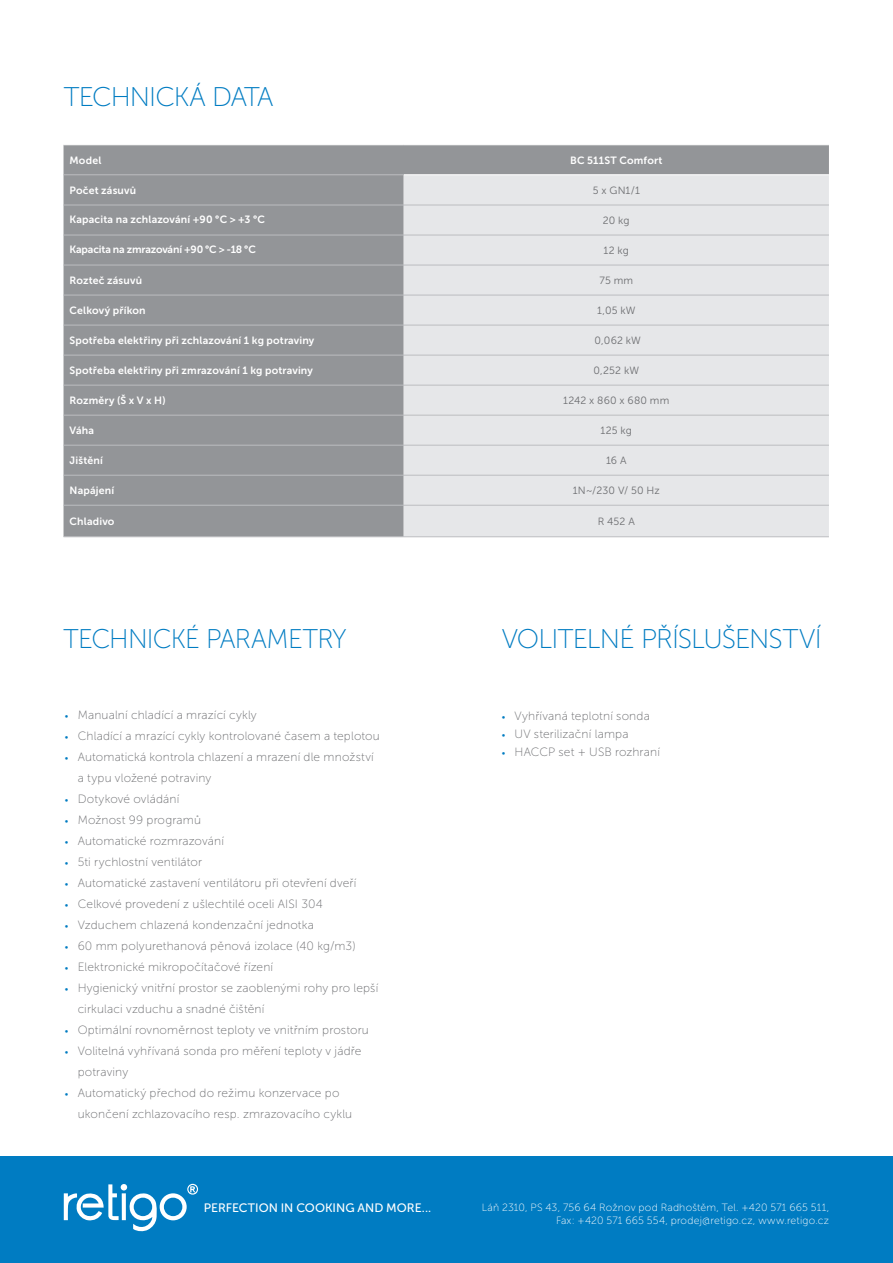
<style>
.page{position:relative;width:893px;height:1263px;background:#fff}
.page>*{position:absolute;margin:0;border:0;box-sizing:border-box;transform-origin:0 0}
.M_hlavni_nadpis{font:27px "Museo Sans 100";letter-spacing:-.035em;color:#007cc2}
.P1{font:27px "Museo Sans 100";letter-spacing:-.03em;color:#007cc2}
.t1{font:12.15px "Museo Sans 500";color:#fff}
.t2{font:12px/21px "Museo Sans 100";letter-spacing:.015em;color:#6c6d70}
.TABULKA_NADPISY{font:10.5px "Museo Sans 700";letter-spacing:.015em;color:#fff}
.t3{font:10.5px/13.5px "Museo Sans 100";letter-spacing:.015em;color:#fff;text-align:right}
.TABULKA_NADPISY-2{font:10.5px "Museo Sans 300";letter-spacing:.01em;color:#6c6d70}
.TABULKA_NADPISY-3{font:10.5px "Museo Sans 700";letter-spacing:-.015em;color:#fff}
.Odrazky{font:10.5px "Museo Sans 700";letter-spacing:.02em;color:#fff}
.s1{font-family:"Museo Sans 300";font-size:9px;color:#007cc2}
</style>
<div class="page">
<div style="left:0;top:1157px;width:893px;height:106px;background:#007cc2"></div>
<svg style="left:64px;top:1184px;width:134px;height:48px"></svg>
<div style="left:64px;top:145px;width:765px;height:391px;background:#939598"></div>
<div style="left:404px;top:176px;width:425px;height:360px;background:#e6e7e9"></div>
<hr style="left:404px;top:205px;width:425px;height:1px;background:#bcbdc0">
<hr style="left:404px;top:235px;width:425px;height:1px;background:#bcbdc0">
<hr style="left:404px;top:265px;width:425px;height:1px;background:#bcbdc0">
<hr style="left:404px;top:295px;width:425px;height:1px;background:#bcbdc0">
<hr style="left:404px;top:325px;width:425px;height:1px;background:#bcbdc0">
<hr style="left:404px;top:355px;width:425px;height:1px;background:#bcbdc0">
<hr style="left:404px;top:385px;width:425px;height:1px;background:#bcbdc0">
<hr style="left:404px;top:415px;width:425px;height:1px;background:#bcbdc0">
<hr style="left:404px;top:445px;width:425px;height:1px;background:#bcbdc0">
<hr style="left:404px;top:475px;width:425px;height:1px;background:#bcbdc0">
<hr style="left:404px;top:505px;width:425px;height:1px;background:#bcbdc0">
<hr style="left:64px;top:325px;width:340px;height:1px;background:#bcbdc0">
<hr style="left:64px;top:355px;width:340px;height:1px;background:#bcbdc0">
<hr style="left:64px;top:385px;width:340px;height:1px;background:#bcbdc0">
<hr style="left:64px;top:415px;width:340px;height:1px;background:#bcbdc0">
<hr style="left:64px;top:445px;width:340px;height:1px;background:#bcbdc0">
<hr style="left:64px;top:475px;width:340px;height:1px;background:#bcbdc0">
<hr style="left:64px;top:505px;width:340px;height:1px;background:#bcbdc0">
<hr style="left:64px;top:235px;width:340px;height:1px;background:#bcbdc0">
<hr style="left:64px;top:265px;width:340px;height:1px;background:#bcbdc0">
<hr style="left:64px;top:295px;width:340px;height:1px;background:#bcbdc0">
<hr style="left:64px;top:205px;width:340px;height:1px;background:#bcbdc0">
<hr style="left:404px;top:175px;width:425px;height:1px;background:#fff">
<hr style="left:64px;top:536px;width:340px;height:1px;background:#bcbdc0">
<hr style="left:64px;top:174px;width:340px;height:1px;background:#bcbdc0">
<hr style="left:404px;top:536px;width:425px;height:1px;background:#bcbdc0">
<h2 class="M_hlavni_nadpis" style="left:64px;top:82px;width:211px">TECHNICKÁ DATA</h2>
<p class="TABULKA_NADPISY" style="left:70px;top:154px;width:33px">Model</p>
<p class="Odrazky" style="left:570px;top:154px;width:94px">BC 511ST Comfort</p>
<p class="TABULKA_NADPISY" style="left:70px;top:184px;width:68px">Počet zásuvů</p>
<p class="TABULKA_NADPISY-2" style="left:593px;top:185px;width:49px">5 x GN1/1</p>
<p class="TABULKA_NADPISY" style="left:70px;top:213px;width:197px">Kapacita na zchlazování +90 °C &gt; +3 °C</p>
<p class="TABULKA_NADPISY-2" style="left:603px;top:215px;width:28px">20 kg</p>
<p class="TABULKA_NADPISY-3" style="left:70px;top:243px;width:188px">Kapacita na zmrazování +90 °C &gt; -18 °C</p>
<p class="TABULKA_NADPISY-2" style="left:604px;top:245px;width:27px">12 kg</p>
<p class="TABULKA_NADPISY" style="left:70px;top:274px;width:74px">Rozteč zásuvů</p>
<p class="TABULKA_NADPISY-2" style="left:599px;top:275px;width:35px">75 mm</p>
<p class="TABULKA_NADPISY" style="left:70px;top:305px;width:78px">Celkový příkon</p>
<p class="TABULKA_NADPISY-2" style="left:597px;top:305px;width:40px">1,05 kW</p>
<p class="TABULKA_NADPISY" style="left:70px;top:335px;width:246px">Spotřeba elektřiny při zchlazování 1 kg potraviny</p>
<p class="TABULKA_NADPISY-2" style="left:595px;top:335px;width:48px">0,062 kW</p>
<p class="TABULKA_NADPISY" style="left:70px;top:365px;width:245px">Spotřeba elektřiny při zmrazování 1 kg potraviny</p>
<p class="TABULKA_NADPISY-2" style="left:593px;top:365px;width:47px">0,252 kW</p>
<p class="TABULKA_NADPISY" style="left:70px;top:395px;width:98px">Rozměry (Š x V x H)</p>
<p class="TABULKA_NADPISY-2" style="left:563px;top:395px;width:108px">1242 x 860 x 680 mm</p>
<p class="TABULKA_NADPISY" style="left:70px;top:425px;width:26px">Váha</p>
<p class="TABULKA_NADPISY-2" style="left:601px;top:425px;width:33px">125 kg</p>
<p class="TABULKA_NADPISY" style="left:70px;top:455px;width:35px">Jištění</p>
<p class="TABULKA_NADPISY-2" style="left:606px;top:455px;width:22px">16 A</p>
<p class="TABULKA_NADPISY" style="left:70px;top:485px;width:46px">Napájení</p>
<p class="TABULKA_NADPISY-2" style="left:573px;top:485px;width:88px">1N~/230 V/ 50 Hz</p>
<p class="TABULKA_NADPISY" style="left:70px;top:515px;width:46px">Chladivo</p>
<p class="TABULKA_NADPISY-2" style="left:598px;top:516px;width:38px">R 452 A</p>
<p class="P1" style="left:64px;top:624px;width:285px">TECHNICKÉ PARAMETRY</p>
<p class="M_hlavni_nadpis" style="left:502px;top:624px;width:321px">VOLITELNÉ PŘÍSLUŠENSTVÍ</p>
<p class="t2" style="left:65px;top:705px;width:193px"><span class="s1">•</span> Manualní chladící a mrazící cykly</p>
<p class="t2" style="left:65px;top:726px;width:316px"><span class="s1">•</span> Chladící a mrazící cykly kontrolované časem a teplotou</p>
<p class="t2" style="left:78px;top:747px;width:298px;text-indent:-13px"><span class="s1">•</span> Automatická kontrola chlazení a mrazení dle množství a typu vložené potraviny</p>
<p class="t2" style="left:65px;top:789px;width:116px"><span class="s1">•</span> Dotykové ovládání</p>
<p class="t2" style="left:65px;top:810px;width:138px"><span class="s1">•</span> Možnost 99 programů</p>
<p class="t2" style="left:65px;top:831px;width:161px"><span class="s1">•</span> Automatické rozmrazování</p>
<p class="t2" style="left:65px;top:852px;width:139px"><span class="s1">•</span> 5ti rychlostní ventilátor</p>
<p class="t2" style="left:65px;top:873px;width:293px"><span class="s1">•</span> Automatické zastavení ventilátoru při otevření dveří</p>
<p class="t2" style="left:65px;top:894px;width:260px"><span class="s1">•</span> Celkové provedení z ušlechtilé oceli AISI 304</p>
<p class="t2" style="left:65px;top:915px;width:250px"><span class="s1">•</span> Vzduchem chlazená kondenzační jednotka</p>
<p class="t2" style="left:65px;top:936px;width:292px"><span class="s1">•</span> 60 mm polyurethanová pěnová izolace (40 kg/m3)</p>
<p class="t2" style="left:65px;top:957px;width:210px"><span class="s1">•</span> Elektronické mikropočítačové řízení</p>
<p class="t2" style="left:78px;top:978px;width:302px;text-indent:-13px"><span class="s1">•</span> Hygienický vnitřní prostor se zaoblenými rohy pro lepší cirkulaci vzduchu a snadné čištění</p>
<p class="t2" style="left:65px;top:1020px;width:305px"><span class="s1">•</span> Optimální rovnoměrnost teploty ve vnitřním prostoru</p>
<p class="t2" style="left:78px;top:1041px;width:285px;text-indent:-13px"><span class="s1">•</span> Volitelná vyhřívaná sonda pro měření teploty v jádře potraviny</p>
<p class="t2" style="left:78px;top:1083px;width:276px;text-indent:-13px"><span class="s1">•</span> Automatický přechod do režimu konzervace po ukončení zchlazovacího resp. zmrazovacího cyklu</p>
<p class="t2" style="left:502px;top:706px;width:150px"><span class="s1">•</span> Vyhřívaná teplotní sonda</p>
<p class="t2" style="left:502px;top:724px;width:128px"><span class="s1">•</span> UV sterilizační lampa</p>
<p class="t2" style="left:502px;top:742px;width:160px"><span class="s1">•</span> HACCP set + USB rozhraní</p>
<p class="t1" style="left:204px;top:1201px;width:229px">PERFECTION IN COOKING AND MORE...</p>
<p class="t3" style="left:482px;top:1201px;width:349px">Láň 2310, PS 43, 756 64 Rožnov pod Radhoštěm, Tel. +420 571 665 511,<br>Fax: +420 571 665 554, prodej@retigo.cz, www.retigo.cz</p>
</div>
